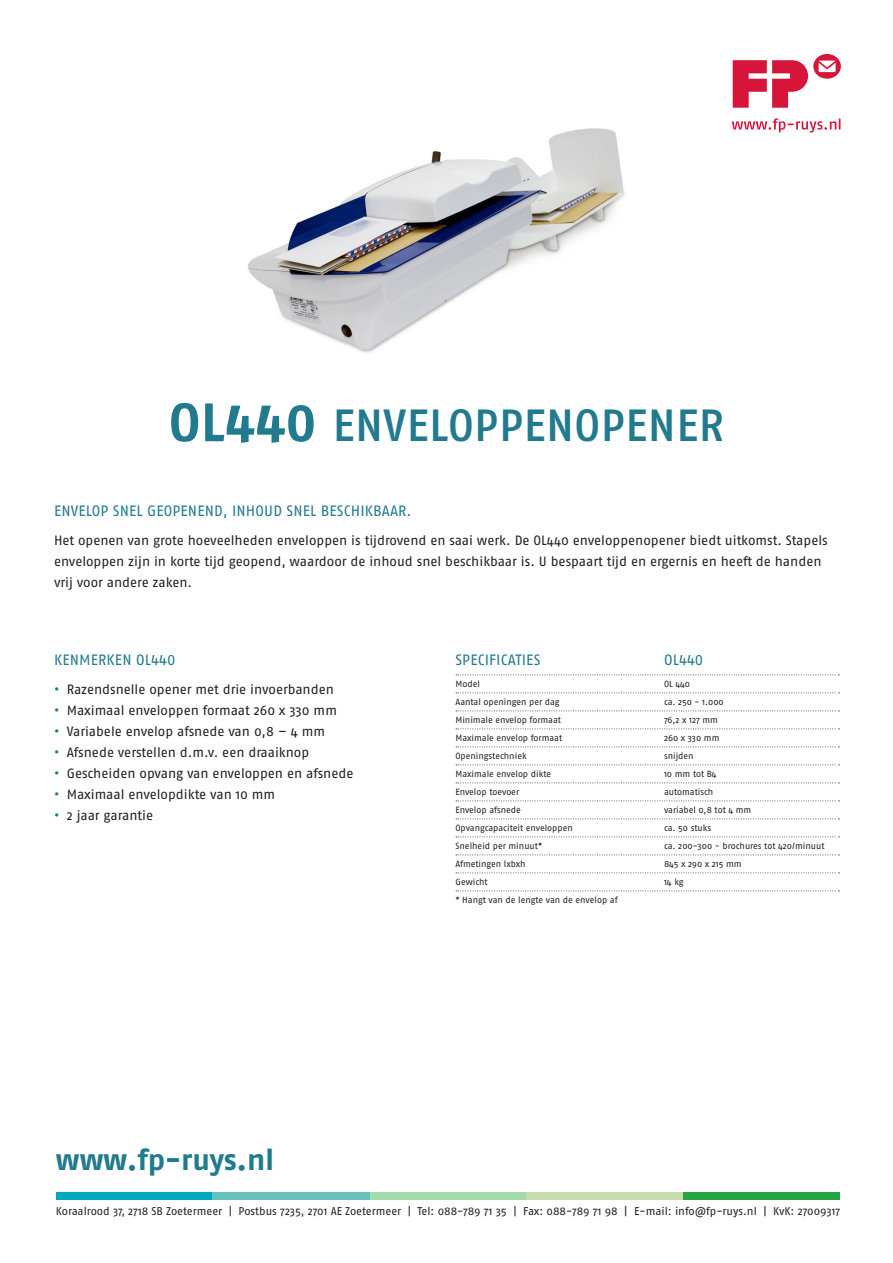
<style>
.page{position:relative;width:893px;height:1263px;background:#fff}
.page>*{position:absolute;margin:0;border:0;box-sizing:border-box;transform-origin:0 0}
.t1{font:500 45px "Fago Pro";letter-spacing:.01em;color:#217a8e}
.t2{font:700 29.7px "Fago Pro";color:#217a8e}
.Klein_Kopje{font:15px "Fago Pro";letter-spacing:.01em;color:#217a8e}
.Alineastijl_1{font:13.5px/21px "Fago Pro";letter-spacing:-.005em;color:#231f20}
.t3{font:11.25px "Fago Pro";letter-spacing:-.005em;color:#231f20}
.Tabeltekst{font:9px "Fago Pro";letter-spacing:-.005em;color:#231f20}
.s1{font-weight:700;font-size:54px}
.s2{font-weight:700;color:#217a8e}
</style>
<div class="page">
<svg style="left:732px;top:118px;width:108px;height:15px"></svg>
<svg style="left:733px;top:54px;width:108px;height:54px"></svg>
<div style="left:56px;top:1192px;width:157px;height:7px;background:#00a8bb"></div>
<div style="left:213px;top:1192px;width:158px;height:7px;background:#68c0ba"></div>
<div style="left:370px;top:1192px;width:157px;height:7px;background:#a3dbad"></div>
<div style="left:526px;top:1192px;width:157px;height:7px;background:#c8dbad"></div>
<div style="left:682px;top:1192px;width:157px;height:7px;background:#27a345"></div>
<svg style="left:456px;top:674px;width:383px;height:1px"></svg>
<svg style="left:456px;top:692px;width:383px;height:1px"></svg>
<svg style="left:456px;top:710px;width:383px;height:1px"></svg>
<svg style="left:456px;top:728px;width:383px;height:1px"></svg>
<svg style="left:456px;top:746px;width:383px;height:1px"></svg>
<svg style="left:456px;top:764px;width:383px;height:1px"></svg>
<svg style="left:456px;top:782px;width:383px;height:1px"></svg>
<svg style="left:456px;top:800px;width:383px;height:1px"></svg>
<svg style="left:456px;top:818px;width:383px;height:1px"></svg>
<svg style="left:456px;top:836px;width:383px;height:1px"></svg>
<svg style="left:456px;top:854px;width:383px;height:1px"></svg>
<svg style="left:456px;top:872px;width:383px;height:1px"></svg>
<svg style="left:456px;top:890px;width:383px;height:1px"></svg>
<img style="left:247px;top:128px;width:378px;height:225px">
<p class="t1" style="left:169px;top:398px;width:557px"><span class="s1">OL440</span> ENVELOPPENOPENER</p>
<p class="Klein_Kopje" style="left:54px;top:502px;width:359px">ENVELOP SNEL GEOPENEND, INHOUD SNEL BESCHIKBAAR.</p>
<p class="Alineastijl_1" style="left:54px;top:530px;width:775px">Het openen van grote hoeveelheden enveloppen is tijdrovend en saai werk. De OL440 enveloppenopener biedt uitkomst. Stapels enveloppen zijn in korte tijd geopend, waardoor de inhoud snel beschikbaar is. U bespaart tijd en ergernis en heeft de handen vrij voor andere zaken.</p>
<p class="Klein_Kopje" style="left:54px;top:650px;width:123px">KENMERKEN OL440</p>
<p class="Alineastijl_1" style="left:54px;top:679px;width:281px"><span class="s2">•</span> Razendsnelle opener met drie invoerbanden</p>
<p class="Alineastijl_1" style="left:54px;top:700px;width:284px"><span class="s2">•</span> Maximaal enveloppen formaat 260 x 330 mm</p>
<p class="Alineastijl_1" style="left:54px;top:721px;width:273px"><span class="s2">•</span> Variabele envelop afsnede van 0,8 – 4 mm</p>
<p class="Alineastijl_1" style="left:54px;top:742px;width:257px"><span class="s2">•</span> Afsnede verstellen d.m.v. een draaiknop</p>
<p class="Alineastijl_1" style="left:54px;top:763px;width:301px"><span class="s2">•</span> Gescheiden opvang van enveloppen en afsnede</p>
<p class="Alineastijl_1" style="left:54px;top:784px;width:223px"><span class="s2">•</span> Maximaal envelopdikte van 10 mm</p>
<p class="Alineastijl_1" style="left:54px;top:805px;width:101px"><span class="s2">•</span> 2 jaar garantie</p>
<p class="Klein_Kopje" style="left:456px;top:650px;width:86px">SPECIFICATIES</p>
<p class="Klein_Kopje" style="left:664px;top:650px;width:41px">OL440</p>
<p class="Tabeltekst" style="left:455px;top:678px;width:26px">Model</p>
<p class="Tabeltekst" style="left:664px;top:678px;width:28px">OL 440</p>
<p class="Tabeltekst" style="left:455px;top:696px;width:106px">Aantal openingen per dag</p>
<p class="Tabeltekst" style="left:664px;top:696px;width:61px">ca. 250 - 1.000</p>
<p class="Tabeltekst" style="left:455px;top:714px;width:107px">Minimale envelop formaat</p>
<p class="Tabeltekst" style="left:664px;top:714px;width:55px">76,2 x 127 mm</p>
<p class="Tabeltekst" style="left:455px;top:732px;width:108px">Maximale envelop formaat</p>
<p class="Tabeltekst" style="left:664px;top:732px;width:57px">260 x 330 mm</p>
<p class="Tabeltekst" style="left:455px;top:750px;width:73px">Openingstechniek</p>
<p class="Tabeltekst" style="left:664px;top:750px;width:31px">snijden</p>
<p class="Tabeltekst" style="left:455px;top:768px;width:97px">Maximale envelop dikte</p>
<p class="Tabeltekst" style="left:664px;top:768px;width:54px">10 mm tot B4</p>
<p class="Tabeltekst" style="left:455px;top:786px;width:65px">Envelop toevoer</p>
<p class="Tabeltekst" style="left:664px;top:786px;width:51px">automatisch</p>
<p class="Tabeltekst" style="left:455px;top:804px;width:67px">Envelop afsnede</p>
<p class="Tabeltekst" style="left:664px;top:804px;width:89px">variabel 0,8 tot 4 mm</p>
<p class="Tabeltekst" style="left:455px;top:822px;width:119px">Opvangcapaciteit enveloppen</p>
<p class="Tabeltekst" style="left:664px;top:822px;width:49px">ca. 50 stuks</p>
<p class="Tabeltekst" style="left:455px;top:840px;width:88px">Snelheid per minuut*</p>
<p class="Tabeltekst" style="left:664px;top:840px;width:162px">ca. 200-300 - brochures tot 420/minuut</p>
<p class="Tabeltekst" style="left:455px;top:858px;width:72px">Afmetingen lxbxh</p>
<p class="Tabeltekst" style="left:664px;top:858px;width:79px">845 x 290 x 215 mm</p>
<p class="Tabeltekst" style="left:455px;top:876px;width:34px">Gewicht</p>
<p class="Tabeltekst" style="left:664px;top:876px;width:21px">14 kg</p>
<p class="Tabeltekst" style="left:455px;top:894px;width:164px">* Hangt van de lengte van de envelop af</p>
<h2 class="t2" style="left:56px;top:1141px;width:220px">www.fp-ruys.nl</h2>
<p class="t3" style="left:56px;top:1205px;width:786px">Koraalrood 37, 2718 SB Zoetermeer | Postbus 7235, 2701 AE Zoetermeer | Tel: 088-789 71 35 | Fax: 088-789 71 98 | E-mail: info@fp-ruys.nl | KvK: 27009317</p>
</div>
